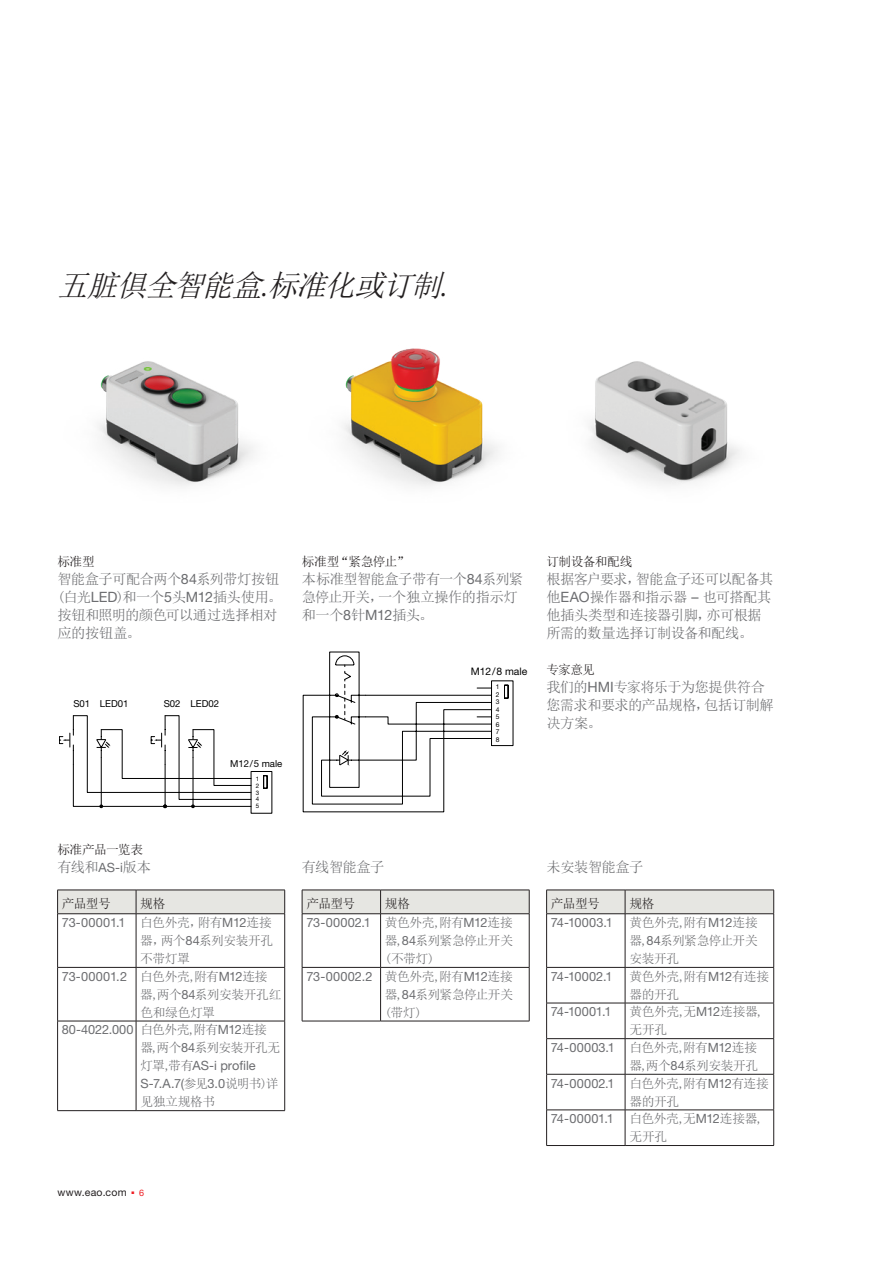
<style>
.page{position:relative;width:893px;height:1263px;background:#fff}
.page>*{position:absolute;margin:0;border:0;box-sizing:border-box;transform-origin:0 0}
.t1{font:italic 30px "Sim Sun";color:#231f20}
.t2{font:14.25px/18px "Sim Sun";letter-spacing:-.035em;color:#6c6d70}
.t3{font:12.75px/18px "Helvetica Neue LT Std";color:#6c6d70}
.t4{font:12.75px/18px "Sim Sun";letter-spacing:-.03em;color:#6c6d70}
.t5{font:12.75px "Sim Sun";letter-spacing:-.05em;color:#231f20}
.t6{font:12.75px "Helvetica Neue LT Std";letter-spacing:-.02em;color:#6c6d70}
.t7{font:12.75px "Helvetica Neue LT Std";letter-spacing:-.025em;color:#6c6d70}
.t8{font:10.5px "Helvetica Neue LT Std";letter-spacing:.025em;color:#231f20}
.t9{font:10.35px "Helvetica Neue LT Std";color:#000}
.t10{font:9.6px "Helvetica Neue LT Std";color:#000}
.t11{font:9px "Helvetica Neue LT Std";color:#ee1d23}
.t12{font:6.6px/7.5px "Helvetica Neue LT Std";color:#000;text-align:justify}
.t13{font:6.15px/6.9px "Helvetica Neue LT Std";color:#000;text-align:justify}
.s1{font-family:"Minion Pro"}
.s2{font-family:"Helvetica Neue LT Std"}
.s3{font-family:"Helvetica Neue LT Std";font-size:12.75px}
.s4{font-family:"Sim Sun"}
</style>
<div class="page">
<img style="left:98px;top:361px;width:156px;height:126px">
<img style="left:343px;top:348px;width:155px;height:139px">
<img style="left:589px;top:361px;width:151px;height:124px">
<div style="left:263px;top:775px;width:4px;height:14px;border:1px solid #000"></div>
<svg style="left:59px;top:715px;width:193px;height:93px"></svg>
<svg style="left:303px;top:652px;width:211px;height:160px"></svg>
<div style="left:546px;top:890px;width:228px;height:23px;background:#e6e6e2"></div>
<hr style="left:546px;top:913px;width:79px;height:1px;background:#231f20">
<hr style="left:546px;top:914px;width:1px;height:53px;background:#231f20">
<hr style="left:625px;top:913px;width:149px;height:1px;background:#231f20">
<hr style="left:625px;top:914px;width:1px;height:53px;background:#231f20">
<hr style="left:773px;top:914px;width:1px;height:53px;background:#231f20">
<hr style="left:546px;top:967px;width:79px;height:1px;background:#231f20">
<hr style="left:546px;top:967px;width:1px;height:36px;background:#231f20">
<hr style="left:625px;top:967px;width:149px;height:1px;background:#231f20">
<hr style="left:625px;top:967px;width:1px;height:36px;background:#231f20">
<hr style="left:773px;top:967px;width:1px;height:36px;background:#231f20">
<hr style="left:546px;top:1003px;width:79px;height:1px;background:#231f20">
<hr style="left:546px;top:1003px;width:1px;height:35px;background:#231f20">
<hr style="left:625px;top:1003px;width:149px;height:1px;background:#231f20">
<hr style="left:625px;top:1003px;width:1px;height:35px;background:#231f20">
<hr style="left:773px;top:1003px;width:1px;height:35px;background:#231f20">
<hr style="left:546px;top:1038px;width:79px;height:1px;background:#231f20">
<hr style="left:546px;top:1039px;width:1px;height:35px;background:#231f20">
<hr style="left:625px;top:1038px;width:149px;height:1px;background:#231f20">
<hr style="left:625px;top:1039px;width:1px;height:35px;background:#231f20">
<hr style="left:773px;top:1039px;width:1px;height:35px;background:#231f20">
<hr style="left:546px;top:1074px;width:79px;height:1px;background:#231f20">
<hr style="left:546px;top:1074px;width:1px;height:36px;background:#231f20">
<hr style="left:625px;top:1074px;width:149px;height:1px;background:#231f20">
<hr style="left:625px;top:1074px;width:1px;height:36px;background:#231f20">
<hr style="left:773px;top:1074px;width:1px;height:36px;background:#231f20">
<hr style="left:546px;top:1109px;width:79px;height:1px;background:#231f20">
<hr style="left:546px;top:1110px;width:1px;height:35px;background:#231f20">
<hr style="left:625px;top:1109px;width:149px;height:1px;background:#231f20">
<hr style="left:625px;top:1110px;width:1px;height:35px;background:#231f20">
<hr style="left:773px;top:1110px;width:1px;height:35px;background:#231f20">
<hr style="left:546px;top:1145px;width:79px;height:1px;background:#231f20">
<hr style="left:625px;top:1145px;width:149px;height:1px;background:#231f20">
<div style="left:302px;top:890px;width:228px;height:24px;background:#e6e6e2"></div>
<hr style="left:302px;top:913px;width:79px;height:1px;background:#231f20">
<hr style="left:302px;top:914px;width:1px;height:53px;background:#231f20">
<hr style="left:381px;top:913px;width:148px;height:1px;background:#231f20">
<hr style="left:380px;top:914px;width:1px;height:53px;background:#231f20">
<hr style="left:529px;top:914px;width:1px;height:53px;background:#231f20">
<hr style="left:302px;top:967px;width:79px;height:1px;background:#231f20">
<hr style="left:302px;top:967px;width:1px;height:54px;background:#231f20">
<hr style="left:381px;top:967px;width:148px;height:1px;background:#231f20">
<hr style="left:380px;top:967px;width:1px;height:54px;background:#231f20">
<hr style="left:529px;top:967px;width:1px;height:54px;background:#231f20">
<hr style="left:302px;top:1021px;width:79px;height:1px;background:#231f20">
<hr style="left:381px;top:1021px;width:148px;height:1px;background:#231f20">
<div style="left:57px;top:890px;width:228px;height:23px;background:#e6e6e2"></div>
<hr style="left:57px;top:913px;width:79px;height:1px;background:#231f20">
<hr style="left:57px;top:914px;width:1px;height:53px;background:#231f20">
<hr style="left:136px;top:913px;width:149px;height:1px;background:#231f20">
<hr style="left:136px;top:914px;width:1px;height:53px;background:#231f20">
<hr style="left:284px;top:914px;width:1px;height:53px;background:#231f20">
<hr style="left:57px;top:967px;width:79px;height:1px;background:#231f20">
<hr style="left:57px;top:967px;width:1px;height:54px;background:#231f20">
<hr style="left:136px;top:967px;width:149px;height:1px;background:#231f20">
<hr style="left:136px;top:967px;width:1px;height:54px;background:#231f20">
<hr style="left:284px;top:967px;width:1px;height:54px;background:#231f20">
<hr style="left:57px;top:1021px;width:79px;height:1px;background:#231f20">
<hr style="left:57px;top:1021px;width:1px;height:89px;background:#231f20">
<hr style="left:136px;top:1021px;width:149px;height:1px;background:#231f20">
<hr style="left:136px;top:1021px;width:1px;height:89px;background:#231f20">
<hr style="left:284px;top:1021px;width:1px;height:89px;background:#231f20">
<hr style="left:57px;top:1110px;width:79px;height:1px;background:#231f20">
<hr style="left:136px;top:1110px;width:149px;height:1px;background:#231f20">
<h1 class="t1" style="left:57px;top:270px;width:393px">五脏俱全智能盒<span class="s1">.</span> 标准化或订制<span class="s1">.</span></h1>
<p class="t5" style="left:57px;top:555px;width:39px">标准型</p>
<p class="t2" style="left:57px;top:570px;width:226px">智能盒子可配合两个<span class="s2">84</span>系列带灯按钮(白光<span class="s2">LED</span>)和一个<span class="s2">5</span>头<span class="s2">M12</span>插头使用。按钮和照明的颜色可以通过选择相对应的按钮盖。</p>
<p class="t10" style="left:73px;top:698px;width:57px">S01 LED01</p>
<p class="t10" style="left:164px;top:698px;width:57px">S02 LED02</p>
<p class="t10" style="left:230px;top:758px;width:54px">M12/5 male</p>
<p class="t13" style="left:256px;top:775px;width:5px">1<br>2<br>3<br>4<br>5</p>
<p class="t5" style="left:302px;top:555px;width:109px">标准型“紧急停止”</p>
<p class="t2" style="left:302px;top:570px;width:223px">本标准型智能盒子带有一个<span class="s2">84</span>系列紧急停止开关，一个独立操作的指示灯和一个<span class="s2">8</span>针<span class="s2">M12</span>插头。</p>
<p class="t9" style="left:471px;top:665px;width:58px">M12/8 male</p>
<p class="t12" style="left:496px;top:683px;width:5px">1<br>2<br>3<br>4<br>5<br>6<br>7<br>8</p>
<p class="t5" style="left:546px;top:555px;width:88px">订制设备和配线</p>
<p class="t2" style="left:546px;top:570px;width:228px">根据客户要求，智能盒子还可以配备其他<span class="s2">EAO</span>操作器和指示器 <span class="s2">–</span> 也可搭配其他插头类型和连接器引脚，亦可根据所需的数量选择订制设备和配线。</p>
<p class="t5" style="left:546px;top:663px;width:50px">专家意见</p>
<p class="t2" style="left:546px;top:678px;width:229px">我们的<span class="s2">HMI</span>专家将乐于为您提供符合您需求和要求的产品规格，包括订制解决方案。</p>
<p class="t5" style="left:57px;top:843px;width:87px">标准产品一览表</p>
<p class="t2" style="left:57px;top:858px;width:95px">有线和<span class="s3">AS-i</span>版本</p>
<p class="t5" style="left:62px;top:897px;width:51px">产品型号</p>
<p class="t5" style="left:140px;top:897px;width:27px">规格</p>
<p class="t6" style="left:62px;top:915px;width:212px">73-00001.1 <span class="s4">白色外壳，附有</span>M12<span class="s4">连接</span></p>
<p class="t4" style="left:140px;top:931px;width:134px">器，两个<span class="s2">84</span>系列安装开孔不带灯罩</p>
<p class="t6" style="left:62px;top:968px;width:207px">73-00001.2 <span class="s4">白色外壳,附有</span>M12<span class="s4">连接</span></p>
<p class="t4" style="left:140px;top:985px;width:143px">器,两个<span class="s2">84</span>系列安装开孔红色和绿色灯罩</p>
<p class="t3" style="left:62px;top:1021px;width:207px">80-4022.000 <span class="s4">白色外壳,附有</span>M12<span class="s4">连接</span></p>
<p class="t4" style="left:140px;top:1039px;width:141px">器,两个<span class="s2">84</span>系列安装开孔无</p>
<p class="t3" style="left:140px;top:1057px;width:140px"><span class="s4">灯罩,带有</span>AS-i profile<br>S-7.A.7(<span class="s4">参见</span>3.0<span class="s4">说明书)详</span></p>
<p class="t4" style="left:140px;top:1093px;width:76px">见独立规格书</p>
<p class="t8" style="left:57px;top:1186px;width:80px">www.eao.com <sup>.</sup></p>
<p class="t11" style="left:139px;top:1187px;width:7px">6</p>
<p class="t2" style="left:302px;top:858px;width:84px">有线智能盒子</p>
<p class="t2" style="left:546px;top:858px;width:98px">未安装智能盒子</p>
<p class="t5" style="left:306px;top:897px;width:51px">产品型号</p>
<p class="t5" style="left:385px;top:897px;width:27px">规格</p>
<p class="t3" style="left:306px;top:913px;width:208px">73-00002.1 <span class="s4">黄色外壳,附有</span>M12<span class="s4">连接</span></p>
<p class="t4" style="left:385px;top:931px;width:130px">器,<span class="s2">84</span>系列紧急停止开关(不带灯)</p>
<p class="t3" style="left:306px;top:967px;width:208px">73-00002.2 <span class="s4">黄色外壳,附有</span>M12<span class="s4">连接</span></p>
<p class="t4" style="left:385px;top:985px;width:130px">器,<span class="s2">84</span>系列紧急停止开关(带灯)</p>
<p class="t5" style="left:551px;top:897px;width:51px">产品型号</p>
<p class="t5" style="left:629px;top:897px;width:27px">规格</p>
<p class="t3" style="left:551px;top:913px;width:63px">74-10003.1</p>
<p class="t4" style="left:629px;top:913px;width:130px;text-align:justify">黄色外壳,附有<span class="s2">M12</span>连接器,<span class="s2">84</span>系列紧急停止开关安装开孔</p>
<p class="t3" style="left:551px;top:967px;width:63px">74-10002.1</p>
<p class="t4" style="left:629px;top:967px;width:141px">黄色外壳,附有<span class="s2">M12</span>有连接器的开孔</p>
<p class="t3" style="left:551px;top:1003px;width:62px">74-10001.1</p>
<p class="t4" style="left:629px;top:1003px;width:136px">黄色外壳,无<span class="s2">M12</span>连接器,无开孔</p>
<p class="t3" style="left:551px;top:1038px;width:208px">74-00003.1 <span class="s4">白色外壳,附有</span>M12<span class="s4">连接</span></p>
<p class="t4" style="left:629px;top:1056px;width:130px">器,两个<span class="s2">84</span>系列安装开孔</p>
<p class="t3" style="left:551px;top:1074px;width:219px">74-00002.1 <span class="s4">白色外壳,附有</span>M12<span class="s4">有连接</span></p>
<p class="t4" style="left:629px;top:1092px;width:51px">器的开孔</p>
<p class="t7" style="left:551px;top:1111px;width:214px">74-00001.1 <span class="s4">白色外壳,无</span>M12<span class="s4">连接器,</span></p>
<p class="t4" style="left:629px;top:1128px;width:39px">无开孔</p>
</div>
